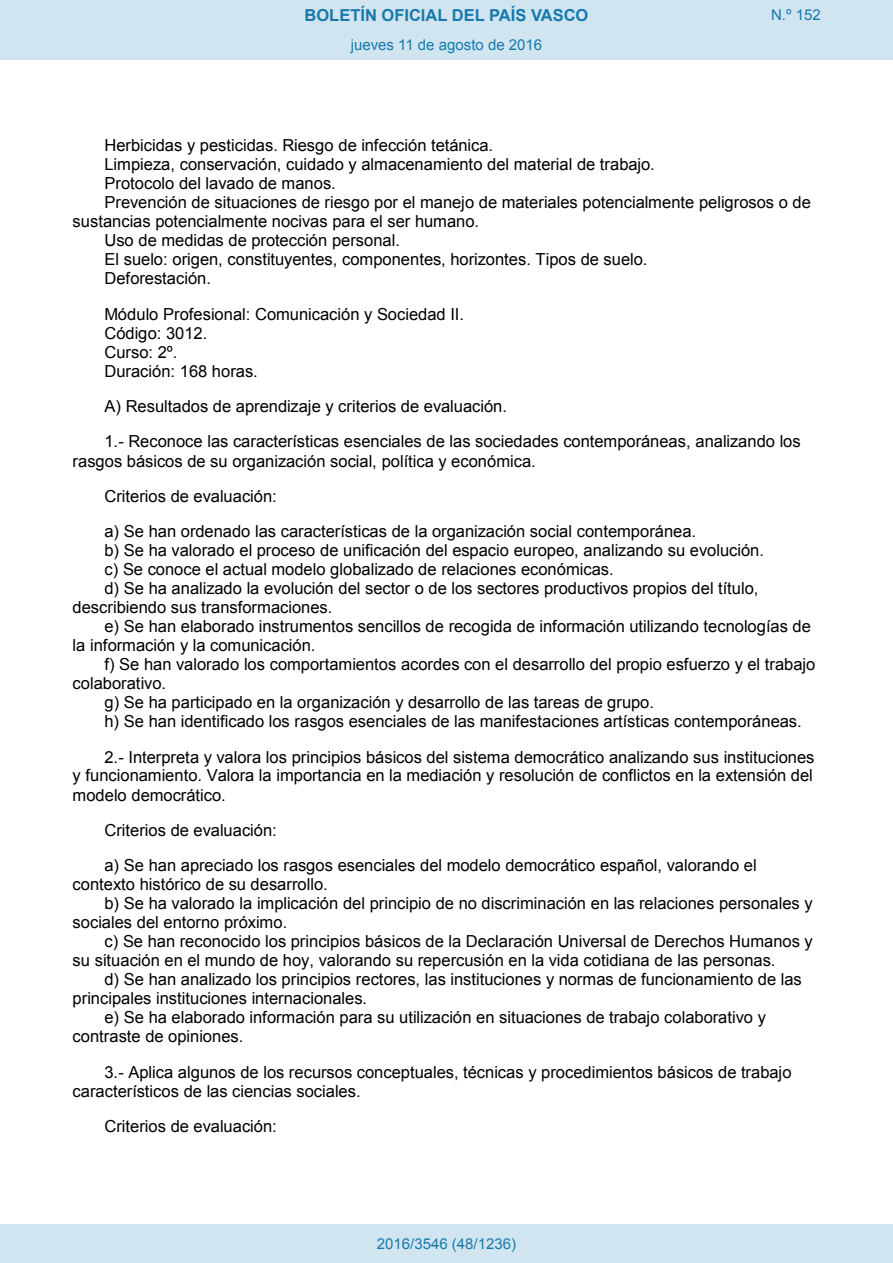
<style>
.page{position:relative;width:893px;height:1263px;background:#fff}
.page>*{position:absolute;margin:0;border:0;box-sizing:border-box;transform-origin:0 0}
.t1{font:16.5px/18.9px "Arial";color:#000}
.t2{font:700 16.5px "Arial";color:#1879ad}
.Paginacion_Centro{font:15px "Arial";color:#1879ad}
</style>
<div class="page">
<div style="left:0;top:0;width:893px;height:60px;background:#d0e5f0"></div>
<div style="left:0;top:1225px;width:893px;height:38px;background:#d0e5f0"></div>
<p class="t2" style="left:305px;top:4px;width:285px">BOLETÍN OFICIAL DEL PAÍS VASCO</p>
<p class="Paginacion_Centro" style="left:771px;top:5px;width:51px">N.º 152</p>
<p class="Paginacion_Centro" style="left:351px;top:35px;width:193px">jueves 11 de agosto de 2016</p>
<p class="t1" style="left:104px;top:136px;width:390px">Herbicidas y pesticidas. Riesgo de infección tetánica.</p>
<p class="t1" style="left:104px;top:155px;width:552px">Limpieza, conservación, cuidado y almacenamiento del material de trabajo.</p>
<p class="t1" style="left:104px;top:174px;width:233px">Protocolo del lavado de manos.</p>
<p class="t1" style="left:104px;top:193px;width:708px">Prevención de situaciones de riesgo por el manejo de materiales potencialmente peligrosos o de</p>
<p class="t1" style="left:73px;top:212px;width:408px">sustancias potencialmente nocivas para el ser humano.</p>
<p class="t1" style="left:104px;top:231px;width:297px">Uso de medidas de protección personal.</p>
<p class="t1" style="left:104px;top:250px;width:544px">El suelo: origen, constituyentes, componentes, horizontes. Tipos de suelo.</p>
<p class="t1" style="left:104px;top:269px;width:108px">Deforestación.</p>
<p class="t1" style="left:104px;top:305px;width:361px">Módulo Profesional: Comunicación y Sociedad II.<br>Código: 3012.<br>Curso: 2º.<br>Duración: 168 horas.</p>
<p class="t1" style="left:104px;top:389px;width:698px;line-height:35.4px">A) Resultados de aprendizaje y criterios de evaluación.<br>1.- Reconoce las características esenciales de las sociedades contemporáneas, analizando los</p>
<p class="t1" style="left:104px;top:443px;width:593px;line-height:35.4px;text-indent:-32px">rasgos básicos de su organización social, política y económica.<br>Criterios de evaluación:<br>a) Se han ordenado las características de la organización social contemporánea.</p>
<p class="t1" style="left:104px;top:541px;width:661px">b) Se ha valorado el proceso de unificación del espacio europeo, analizando su evolución.</p>
<p class="t1" style="left:104px;top:560px;width:511px">c) Se conoce el actual modelo globalizado de relaciones económicas.</p>
<p class="t1" style="left:104px;top:579px;width:655px">d) Se ha analizado la evolución del sector o de los sectores productivos propios del título,</p>
<p class="t1" style="left:73px;top:598px;width:261px">describiendo sus transformaciones.</p>
<p class="t1" style="left:104px;top:617px;width:708px">e) Se han elaborado instrumentos sencillos de recogida de información utilizando tecnologías de</p>
<p class="t1" style="left:73px;top:636px;width:244px">la información y la comunicación.</p>
<p class="t1" style="left:104px;top:655px;width:712px">f) Se han valorado los comportamientos acordes con el desarrollo del propio esfuerzo y el trabajo</p>
<p class="t1" style="left:73px;top:674px;width:95px">colaborativo.</p>
<p class="t1" style="left:104px;top:693px;width:551px">g) Se ha participado en la organización y desarrollo de las tareas de grupo.</p>
<p class="t1" style="left:104px;top:712px;width:699px">h) Se han identificado los rasgos esenciales de las manifestaciones artísticas contemporáneas.</p>
<p class="t1" style="left:73px;top:747px;width:743px;text-align:justify;text-indent:32px">2.- Interpreta y valora los principios básicos del sistema democrático analizando sus instituciones y funcionamiento. Valora la importancia en la mediación y resolución de conflictos en la extensión del modelo democrático.</p>
<p class="t1" style="left:104px;top:813px;width:654px;line-height:35.4px">Criterios de evaluación:<br>a) Se han apreciado los rasgos esenciales del modelo democrático español, valorando el</p>
<p class="t1" style="left:73px;top:875px;width:257px">contexto histórico de su desarrollo.</p>
<p class="t1" style="left:104px;top:894px;width:710px">b) Se ha valorado la implicación del principio de no discriminación en las relaciones personales y</p>
<p class="t1" style="left:73px;top:913px;width:216px">sociales del entorno próximo.</p>
<p class="t1" style="left:104px;top:932px;width:710px">c) Se han reconocido los principios básicos de la Declaración Universal de Derechos Humanos y</p>
<p class="t1" style="left:73px;top:951px;width:704px">su situación en el mundo de hoy, valorando su repercusión en la vida cotidiana de las personas.</p>
<p class="t1" style="left:104px;top:970px;width:699px">d) Se han analizado los principios rectores, las instituciones y normas de funcionamiento de las</p>
<p class="t1" style="left:73px;top:989px;width:296px">principales instituciones internacionales.</p>
<p class="t1" style="left:104px;top:1008px;width:663px">e) Se ha elaborado información para su utilización en situaciones de trabajo colaborativo y</p>
<p class="t1" style="left:73px;top:1027px;width:172px">contraste de opiniones.</p>
<p class="t1" style="left:73px;top:1062px;width:720px;text-indent:32px">3.- Aplica algunos de los recursos conceptuales, técnicas y procedimientos básicos de trabajo característicos de las ciencias sociales.</p>
<p class="t1" style="left:104px;top:1117px;width:174px">Criterios de evaluación:</p>
<p class="Paginacion_Centro" style="left:377px;top:1234px;width:141px">2016/3546 (48/1236)</p>
</div>
